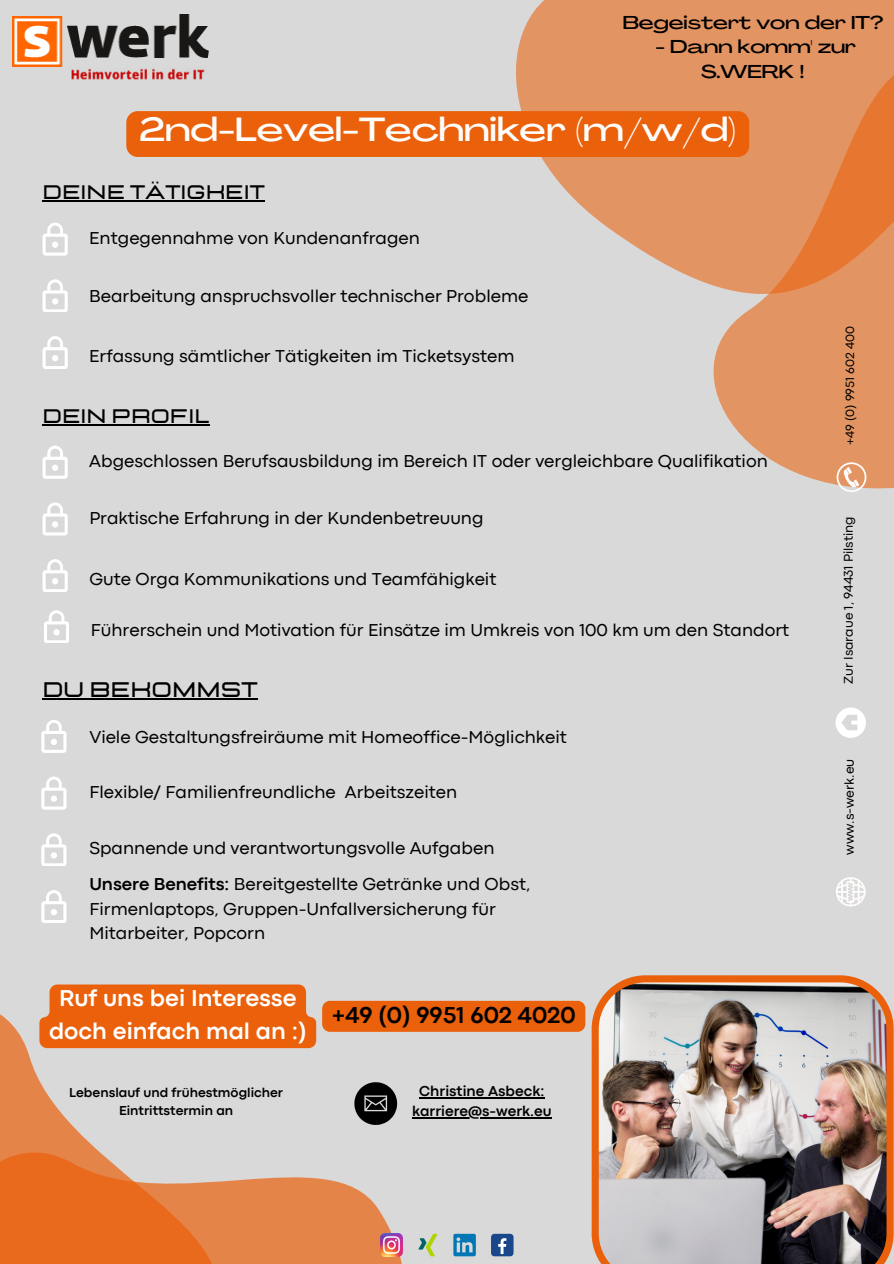
<style>
.page{position:relative;width:894px;height:1264px;background:#fff}
.page>*{position:absolute;margin:0;border:0;box-sizing:border-box;transform-origin:0 0}
.t1{font:500 33px "Agrandir Grand";color:#fffdfc}
.t2{font:700 24px/32.7px "Codec Pro";color:#fff;text-align:center}
.t3{font:700 24px "Codec Pro";color:#000}
.t4{font:700 21px "Lastica";color:#000}
.t5{font:700 19.5px "Lastica";color:#000}
.t6{font:500 18.3px/24.8px "Agrandir Grand";color:#000;text-align:center}
.t7{font:18px/24.8px "Codec Pro";color:#000}
.t8{font:700 15px "Codec Pro";color:#000}
.t9{font:13.65px "Codec Pro";color:#000}
.t10{font:700 13.5px/18px "Codec Pro";color:#000;text-align:center}
.t11{font:13.2px "Codec Pro";color:#000}
.t12{font:12.45px "Codec Pro";color:#000}
.s1{font-weight:700}
</style>
<div class="page">
<div style="left:0;top:0;width:893px;height:1263px;background:#d9d9d9"></div>
<img style="left:13px;top:15px;width:196px;height:52px">
<img style="left:67px;top:66px;width:141px;height:14px">
<svg style="left:516px;top:0;width:377px;height:269px;fill:#e39463"></svg>
<svg style="left:673px;top:36px;width:220px;height:453px;background:#e19b6f"></svg>
<svg style="left:0;top:1014px;width:472px;height:249px"></svg>
<hr style="left:42px;top:200px;width:223px;height:1px;background:#000">
<svg style="left:43px;top:222px;width:24px;height:33px"></svg>
<svg style="left:43px;top:279px;width:24px;height:33px"></svg>
<svg style="left:43px;top:336px;width:24px;height:33px"></svg>
<hr style="left:42px;top:424px;width:167px;height:1px;background:#000">
<svg style="left:43px;top:445px;width:24px;height:33px"></svg>
<svg style="left:43px;top:502px;width:24px;height:33px"></svg>
<svg style="left:43px;top:559px;width:24px;height:33px"></svg>
<hr style="left:42px;top:698px;width:216px;height:1px;background:#000">
<svg style="left:41px;top:720px;width:25px;height:32px"></svg>
<svg style="left:41px;top:776px;width:25px;height:33px"></svg>
<svg style="left:41px;top:833px;width:25px;height:33px"></svg>
<svg style="left:41px;top:890px;width:25px;height:32px"></svg>
<div style="left:126px;top:111px;width:623px;height:46px;background:#eb600a;border-radius:11px"></div>
<img style="left:591px;top:975px;width:302px;height:288px">
<svg style="left:453px;top:1233px;width:22px;height:23px"></svg>
<div style="left:491px;top:1233px;width:22px;height:23px;background:#1a4789;border-radius:3px"></div>
<svg style="left:498px;top:1238px;width:8px;height:15px"></svg>
<svg style="left:418px;top:1233px;width:19px;height:23px"></svg>
<img style="left:380px;top:1233px;width:22px;height:23px">
<svg style="left:354px;top:1082px;width:43px;height:42px"></svg>
<hr style="left:419px;top:1096px;width:125px;height:2px;background:#000">
<hr style="left:412px;top:1117px;width:139px;height:1px;background:#000">
<div style="left:39px;top:984px;width:277px;height:64px;background:#eb600a"></div>
<div style="left:322px;top:1000px;width:263px;height:31px;background:#eb600a"></div>
<svg style="left:836px;top:877px;width:29px;height:29px"></svg>
<svg style="left:835px;top:707px;width:30px;height:31px"></svg>
<svg style="left:836px;top:462px;width:30px;height:30px"></svg>
<svg style="left:44px;top:610px;width:25px;height:33px"></svg>
<h3 class="t6" style="left:622px;top:12px;width:262px">Begeistert von der IT?</h3>
<h3 class="t6" style="left:655px;top:36px;width:202px">- Dann komm' zur<br>S.WERK !</h3>
<p class="t1" style="left:139px;top:117px;width:598px">2nd-Level-Techniker (m/w/d)</p>
<p class="t5" style="left:42px;top:183px;width:224px">DEINE TÄTIGKEIT</p>
<p class="t7" style="left:89px;top:227px;width:332px">Entgegennahme von Kundenanfragen</p>
<p class="t7" style="left:89px;top:284px;width:440px">Bearbeitung anspruchsvoller technischer Probleme</p>
<p class="t7" style="left:89px;top:345px;width:426px">Erfassung sämtlicher Tätigkeiten im Ticketsystem</p>
<p class="t5" style="left:42px;top:406px;width:168px">DEIN PROFIL</p>
<h1 class="t7" style="left:89px;top:450px;width:680px">Abgeschlossen Berufsausbildung im Bereich IT oder vergleichbare Qualifikation</h1>
<h3 class="t7" style="left:89px;top:506px;width:395px">Praktische Erfahrung in der Kundenbetreuung</h3>
<p class="t7" style="left:89px;top:568px;width:408px">Gute Orga Kommunikations und Teamfähigkeit</p>
<h5 class="t7" style="left:91px;top:619px;width:699px">Führerschein und Motivation für Einsätze im Umkreis von 100 km um den Standort</h5>
<h5 class="t4" style="left:42px;top:679px;width:217px">DU BEKOMMST</h5>
<p class="t7" style="left:89px;top:725px;width:479px">Viele Gestaltungsfreiräume mit Homeoffice-Möglichkeit</p>
<h5 class="t7" style="left:89px;top:780px;width:369px">Flexible/ Familienfreundliche Arbeitszeiten</h5>
<p class="t7" style="left:89px;top:837px;width:406px">Spannende und verantwortungsvolle Aufgaben</p>
<h5 class="t7" style="left:89px;top:872px;width:442px"><span class="s1">Unsere Benefits:</span> Bereitgestellte Getränke und Obst,<br>Firmenlaptops, Gruppen-Unfallversicherung für<br>Mitarbeiter, Popcorn</h5>
<h5 class="t2" style="left:49px;top:983px;width:259px">Ruf uns bei Interesse doch einfach mal an :)</h5>
<p class="t3" style="left:332px;top:1006px;width:245px">+49 (0) 9951 602 4020</p>
<h5 class="t10" style="left:69px;top:1084px;width:215px">Lebenslauf und frühestmöglicher<br>Eintrittstermin an</h5>
<p class="t8" style="left:419px;top:1085px;width:127px">Christine Asbeck:</p>
<p class="t8" style="left:412px;top:1105px;width:141px">karriere@s-werk.eu</p>
<p class="t12" style="left:845px;top:445px;width:120px;rotate:-90deg">+49 (0) 9951 602 400</p>
<h3 class="t11" style="left:843px;top:683px;width:169px;rotate:-90deg">Zur Isaraue 1, 94431 Pilsting</h3>
<h5 class="t9" style="left:844px;top:854px;width:98px;rotate:-90deg">www.s-werk.eu</h5>
</div>
